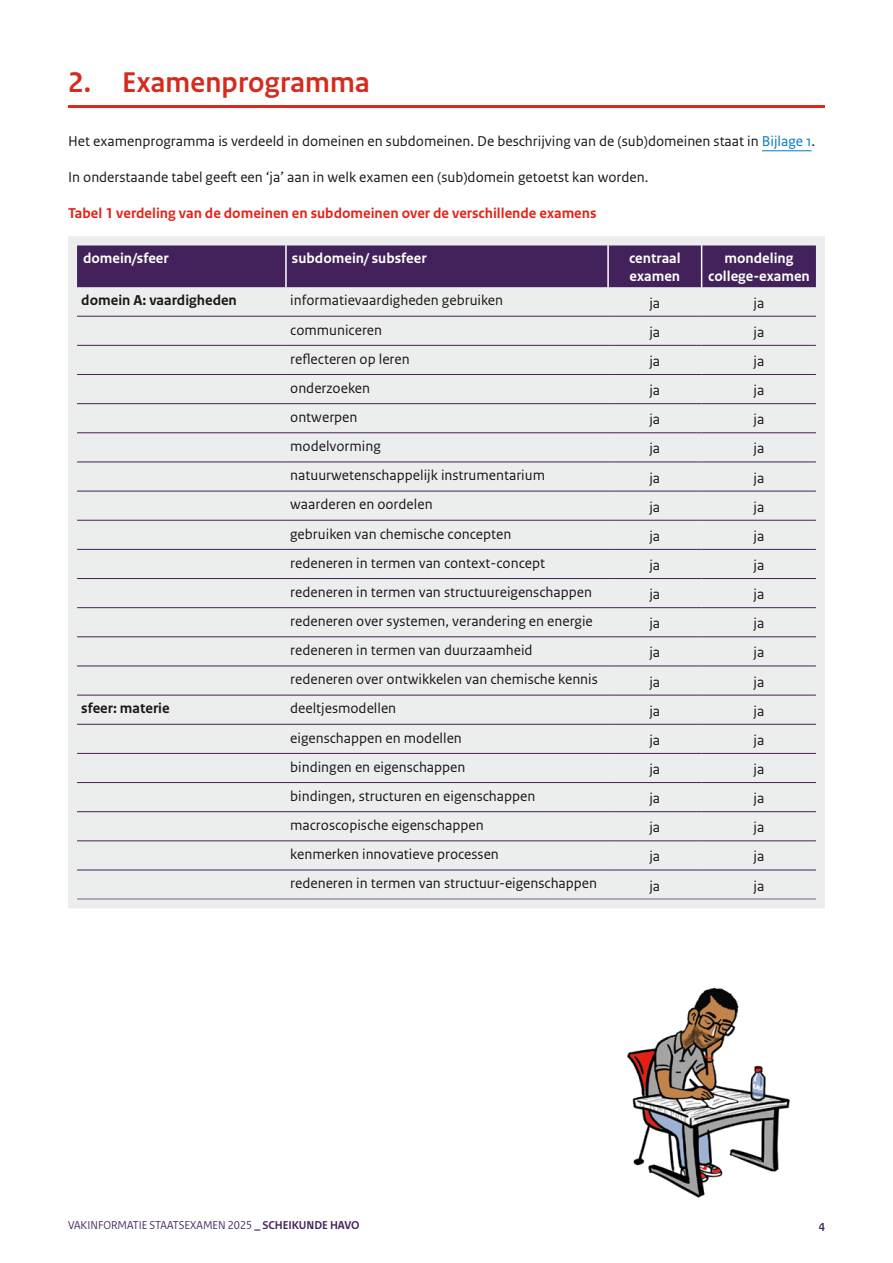
<style>
.page{position:relative;width:893px;height:1263px;background:#fff}
.page>*{position:absolute;margin:0;border:0;box-sizing:border-box;transform-origin:0 0}
.H2_kop_1_Paars{font:700 30px "Rijksoverheid Sans Heading";letter-spacing:.01em;color:#d52b1e}
.Tabel_bodytekst{font:15px "Rijksoverheid Sans Text";color:#1a171c}
.P_plat{font:15px "Rijksoverheid Sans Text";color:#1a171c}
.P_bodytekst{font:15px "Rijksoverheid Sans Text";color:#1a171c}
.P_Tabelverwijzing{font:700 15px "Rijksoverheid Sans Text";color:#e32318}
.P_bodytekst-2{font:700 15px/18px "Rijksoverheid Sans Text";color:#fff}
.P_bodytekst-3{font:700 15px "Rijksoverheid Sans Text";color:#1a171c}
.t1{font:12px "Rijksoverheid Sans Heading";color:#43225b}
.t2{font:700 12px "Rijksoverheid Sans Heading";color:#43225b}
.s1{color:#007bc7}
.s2{font-weight:700}
</style>
<div class="page">
<hr style="left:68px;top:105px;width:757px;height:3px;background:#d52b1e">
<hr style="left:762px;top:150px;width:50px;height:1px;background:#007bc7">
<img style="left:627px;top:987px;width:163px;height:211px">
<svg style="left:68px;top:236px;width:757px;height:672px;background:#dcdadf"></svg>
<h2 class="H2_kop_1_Paars" style="left:68px;top:66px;width:303px">2. Examenprogramma</h2>
<p class="P_plat" style="left:68px;top:133px;width:749px">Het examenprogramma is verdeeld in domeinen en subdomeinen. De beschrijving van de (sub)domeinen staat in <span class="s1">Bijlage 1</span>.</p>
<p class="P_bodytekst" style="left:68px;top:169px;width:582px">In onderstaande tabel geeft een ‘ja’ aan in welk examen een (sub)domein getoetst kan worden.</p>
<p class="P_Tabelverwijzing" style="left:68px;top:205px;width:530px">Tabel 1 verdeling van de domeinen en subdomeinen over de verschillende examens</p>
<p class="P_bodytekst-2" style="left:83px;top:250px;width:87px">domein/sfeer</p>
<p class="P_bodytekst-2" style="left:292px;top:250px;width:136px">subdomein/ subsfeer</p>
<p class="P_bodytekst-2" style="left:629px;top:250px;width:53px">centraal examen</p>
<p class="P_bodytekst-2" style="left:708px;top:250px;width:103px;text-align:center">mondeling college-examen</p>
<p class="P_bodytekst-3" style="left:81px;top:292px;width:157px">domein A: vaardigheden</p>
<p class="Tabel_bodytekst" style="left:290px;top:292px;width:214px">informatievaardigheden gebruiken</p>
<p class="Tabel_bodytekst" style="left:649px;top:294px;width:12px">ja</p>
<p class="Tabel_bodytekst" style="left:754px;top:294px;width:12px">ja</p>
<p class="Tabel_bodytekst" style="left:290px;top:321px;width:93px">communiceren</p>
<p class="Tabel_bodytekst" style="left:649px;top:323px;width:12px">ja</p>
<p class="Tabel_bodytekst" style="left:754px;top:323px;width:12px">ja</p>
<p class="Tabel_bodytekst" style="left:290px;top:350px;width:121px">reflecteren op leren</p>
<p class="Tabel_bodytekst" style="left:649px;top:352px;width:12px">ja</p>
<p class="Tabel_bodytekst" style="left:754px;top:352px;width:12px">ja</p>
<p class="Tabel_bodytekst" style="left:290px;top:379px;width:81px">onderzoeken</p>
<p class="Tabel_bodytekst" style="left:649px;top:382px;width:12px">ja</p>
<p class="Tabel_bodytekst" style="left:754px;top:382px;width:12px">ja</p>
<p class="Tabel_bodytekst" style="left:290px;top:408px;width:69px">ontwerpen</p>
<p class="Tabel_bodytekst" style="left:649px;top:411px;width:12px">ja</p>
<p class="Tabel_bodytekst" style="left:754px;top:411px;width:12px">ja</p>
<p class="Tabel_bodytekst" style="left:290px;top:438px;width:92px">modelvorming</p>
<p class="Tabel_bodytekst" style="left:649px;top:440px;width:12px">ja</p>
<p class="Tabel_bodytekst" style="left:754px;top:440px;width:12px">ja</p>
<p class="Tabel_bodytekst" style="left:290px;top:467px;width:256px">natuurwetenschappelijk instrumentarium</p>
<p class="Tabel_bodytekst" style="left:649px;top:469px;width:12px">ja</p>
<p class="Tabel_bodytekst" style="left:754px;top:469px;width:12px">ja</p>
<p class="Tabel_bodytekst" style="left:290px;top:496px;width:144px">waarderen en oordelen</p>
<p class="Tabel_bodytekst" style="left:649px;top:498px;width:12px">ja</p>
<p class="Tabel_bodytekst" style="left:754px;top:498px;width:12px">ja</p>
<p class="Tabel_bodytekst" style="left:290px;top:525px;width:223px">gebruiken van chemische concepten</p>
<p class="Tabel_bodytekst" style="left:649px;top:527px;width:12px">ja</p>
<p class="Tabel_bodytekst" style="left:754px;top:527px;width:12px">ja</p>
<p class="Tabel_bodytekst" style="left:290px;top:554px;width:256px">redeneren in termen van context-concept</p>
<p class="Tabel_bodytekst" style="left:649px;top:556px;width:12px">ja</p>
<p class="Tabel_bodytekst" style="left:754px;top:556px;width:12px">ja</p>
<p class="Tabel_bodytekst" style="left:290px;top:583px;width:303px">redeneren in termen van structuureigenschappen</p>
<p class="Tabel_bodytekst" style="left:649px;top:586px;width:12px">ja</p>
<p class="Tabel_bodytekst" style="left:754px;top:586px;width:12px">ja</p>
<p class="Tabel_bodytekst" style="left:290px;top:612px;width:304px">redeneren over systemen, verandering en energie</p>
<p class="Tabel_bodytekst" style="left:649px;top:615px;width:12px">ja</p>
<p class="Tabel_bodytekst" style="left:754px;top:615px;width:12px">ja</p>
<p class="Tabel_bodytekst" style="left:290px;top:642px;width:244px">redeneren in termen van duurzaamheid</p>
<p class="Tabel_bodytekst" style="left:649px;top:644px;width:12px">ja</p>
<p class="Tabel_bodytekst" style="left:754px;top:644px;width:12px">ja</p>
<p class="Tabel_bodytekst" style="left:290px;top:671px;width:309px">redeneren over ontwikkelen van chemische kennis</p>
<p class="Tabel_bodytekst" style="left:649px;top:673px;width:12px">ja</p>
<p class="Tabel_bodytekst" style="left:754px;top:673px;width:12px">ja</p>
<p class="P_bodytekst-3" style="left:81px;top:700px;width:90px">sfeer: materie</p>
<p class="Tabel_bodytekst" style="left:290px;top:700px;width:108px">deeltjesmodellen</p>
<p class="Tabel_bodytekst" style="left:649px;top:702px;width:12px">ja</p>
<p class="Tabel_bodytekst" style="left:754px;top:702px;width:12px">ja</p>
<p class="Tabel_bodytekst" style="left:290px;top:729px;width:173px">eigenschappen en modellen</p>
<p class="Tabel_bodytekst" style="left:649px;top:731px;width:12px">ja</p>
<p class="Tabel_bodytekst" style="left:754px;top:731px;width:12px">ja</p>
<p class="Tabel_bodytekst" style="left:290px;top:758px;width:177px">bindingen en eigenschappen</p>
<p class="Tabel_bodytekst" style="left:649px;top:760px;width:12px">ja</p>
<p class="Tabel_bodytekst" style="left:754px;top:760px;width:12px">ja</p>
<p class="Tabel_bodytekst" style="left:290px;top:787px;width:247px">bindingen, structuren en eigenschappen</p>
<p class="Tabel_bodytekst" style="left:649px;top:790px;width:12px">ja</p>
<p class="Tabel_bodytekst" style="left:754px;top:790px;width:12px">ja</p>
<p class="Tabel_bodytekst" style="left:290px;top:816px;width:195px">macroscopische eigenschappen</p>
<p class="Tabel_bodytekst" style="left:649px;top:819px;width:12px">ja</p>
<p class="Tabel_bodytekst" style="left:754px;top:819px;width:12px">ja</p>
<p class="Tabel_bodytekst" style="left:290px;top:846px;width:210px">kenmerken innovatieve processen</p>
<p class="Tabel_bodytekst" style="left:649px;top:848px;width:12px">ja</p>
<p class="Tabel_bodytekst" style="left:754px;top:848px;width:12px">ja</p>
<p class="Tabel_bodytekst" style="left:290px;top:875px;width:308px">redeneren in termen van structuur-eigenschappen</p>
<p class="Tabel_bodytekst" style="left:649px;top:877px;width:12px">ja</p>
<p class="Tabel_bodytekst" style="left:754px;top:877px;width:12px">ja</p>
<p class="t1" style="left:68px;top:1218px;width:293px">VAKINFORMATIE STAATSEXAMEN 2025 <span class="s2">_ SCHEIKUNDE HAVO</span></p>
<p class="t2" style="left:819px;top:1219px;width:8px">4</p>
</div>
